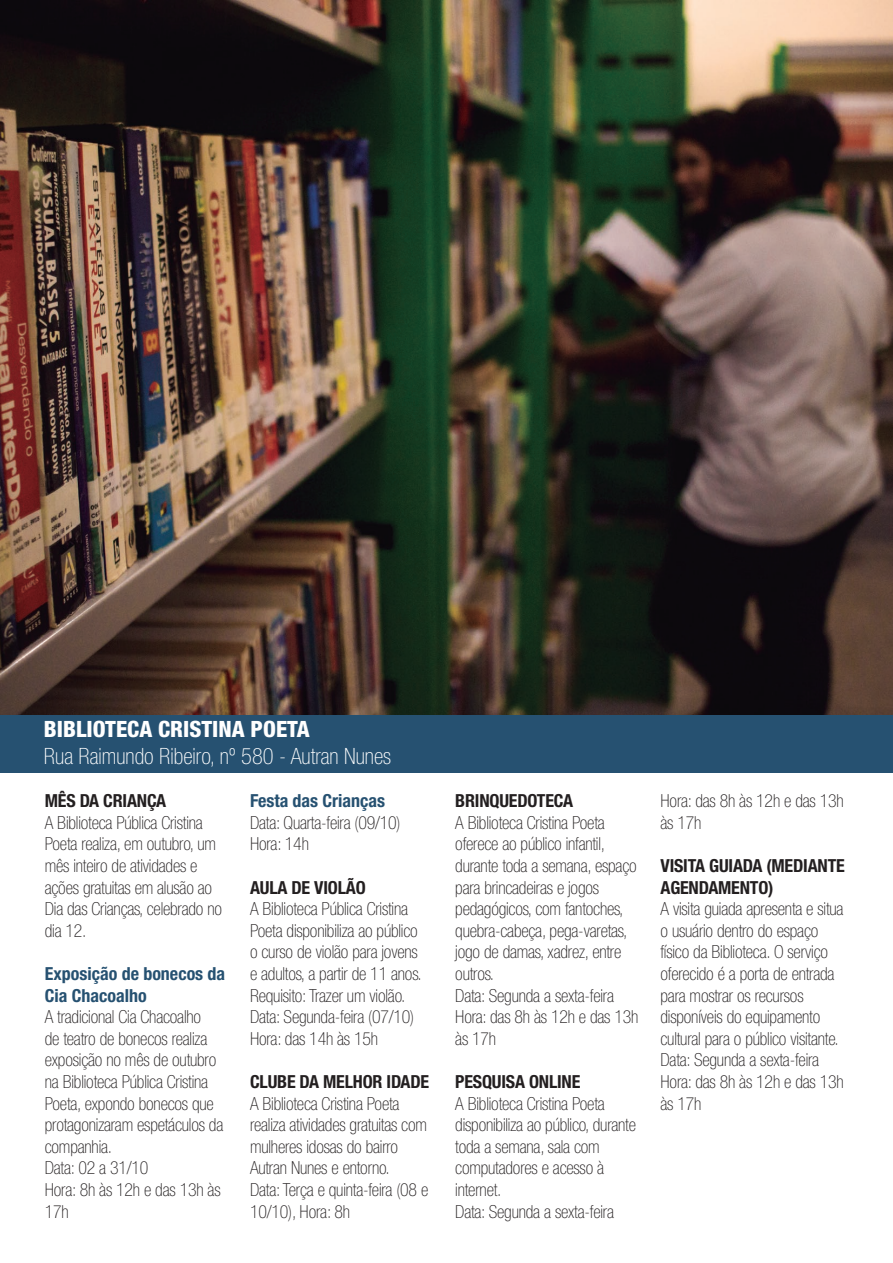
<style>
.page{position:relative;width:893px;height:1263px;background:#fff}
.page>*{position:absolute;margin:0;border:0;box-sizing:border-box;transform-origin:0 0}
.t1{font:100 condensed 22.5px "Helvetica Neue LT Pro";color:#fff}
.t2{font:800 condensed 22.5px "Helvetica Neue LT Pro";color:#fff}
.t3{font:100 condensed 18px/21.6px "Helvetica Neue LT Pro";letter-spacing:-.01em;color:#231f20}
.t4{font:700 condensed 18px/21.6px "Helvetica Neue LT Pro";letter-spacing:-.01em;color:#231f20}
.t5{font:700 condensed 18px/21.6px "Helvetica Neue LT Pro";color:#265171}
</style>
<div class="page">
<div style="left:0;top:714px;width:893px;height:58px;background:#265171"></div>
<img style="left:0;top:0;width:893px;height:714px">
<p class="t2" style="left:44px;top:715px;width:267px">BIBLIOTECA CRISTINA POETA</p>
<p class="t1" style="left:44px;top:744px;width:349px">Rua Raimundo Ribeiro, nº 580 - Autran Nunes</p>
<p class="t4" style="left:45px;top:790px;width:123px">MÊS DA CRIANÇA</p>
<p class="t3" style="left:45px;top:812px;width:179px">A Biblioteca Pública Cristina<br>Poeta realiza, em outubro, um mês inteiro de atividades e ações gratuitas em alusão ao<br>Dia das Crianças, celebrado no dia 12.</p>
<p class="t5" style="left:45px;top:962px;width:182px">Exposição de bonecos da<br>Cia Chacoalho</p>
<p class="t3" style="left:45px;top:1007px;width:180px">A tradicional Cia Chacoalho<br>de teatro de bonecos realiza exposição no mês de outubro na Biblioteca Pública Cristina<br>Poeta, expondo bonecos que protagonizaram espetáculos da companhia.</p>
<p class="t3" style="left:45px;top:1158px;width:105px">Data: 02 a 31/10</p>
<p class="t3" style="left:45px;top:1179px;width:177px">Hora: 8h às 12h e das 13h às<br>17h</p>
<p class="t5" style="left:250px;top:790px;width:137px">Festa das Crianças</p>
<p class="t3" style="left:250px;top:812px;width:152px">Data: Quarta-feira (09/10)</p>
<p class="t3" style="left:250px;top:834px;width:60px">Hora: 14h</p>
<p class="t4" style="left:250px;top:876px;width:117px">AULA DE VIOLÃO</p>
<p class="t3" style="left:250px;top:899px;width:173px">A Biblioteca Pública Cristina<br>Poeta disponibiliza ao público o curso de violão para jovens e adultos, a partir de 11 anos.<br>Requisito: Trazer um violão.</p>
<p class="t3" style="left:250px;top:1007px;width:166px">Data: Segunda-feira (07/10)</p>
<p class="t3" style="left:250px;top:1028px;width:130px">Hora: das 14h às 15h</p>
<p class="t4" style="left:250px;top:1070px;width:181px">CLUBE DA MELHOR IDADE</p>
<p class="t3" style="left:250px;top:1093px;width:178px">A Biblioteca Cristina Poeta realiza atividades gratuitas com mulheres idosas do bairro<br>Autran Nunes e entorno.</p>
<p class="t3" style="left:250px;top:1179px;width:180px">Data: Terça e quinta-feira (08 e<br>10/10), Hora: 8h</p>
<p class="t4" style="left:455px;top:790px;width:119px">BRINQUEDOTECA</p>
<p class="t3" style="left:455px;top:812px;width:183px">A Biblioteca Cristina Poeta oferece ao público infantil, durante toda a semana, espaço para brincadeiras e jogos pedagógicos, com fantoches, quebra-cabeça, pega-varetas, jogo de damas, xadrez, entre outros.</p>
<p class="t3" style="left:455px;top:985px;width:160px">Data: Segunda a sexta-feira</p>
<p class="t3" style="left:455px;top:1007px;width:185px">Hora: das 8h às 12h e das 13h às 17h</p>
<p class="t4" style="left:455px;top:1070px;width:127px">PESQUISA ONLINE</p>
<p class="t3" style="left:455px;top:1093px;width:182px">A Biblioteca Cristina Poeta disponibiliza ao público, durante toda a semana, sala com computadores e acesso à internet.</p>
<p class="t3" style="left:455px;top:1201px;width:160px">Data: Segunda a sexta-feira</p>
<p class="t3" style="left:660px;top:791px;width:185px">Hora: das 8h às 12h e das 13h às 17h</p>
<p class="t4" style="left:660px;top:854px;width:186px">VISITA GUIADA (MEDIANTE<br>AGENDAMENTO)</p>
<p class="t3" style="left:660px;top:899px;width:184px">A visita guiada apresenta e situa o usuário dentro do espaço físico da Biblioteca. O serviço oferecido é a porta de entrada para mostrar os recursos disponíveis do equipamento cultural para o público visitante.</p>
<p class="t3" style="left:660px;top:1050px;width:160px">Data: Segunda a sexta-feira</p>
<p class="t3" style="left:660px;top:1071px;width:185px">Hora: das 8h às 12h e das 13h às 17h</p>
</div>
